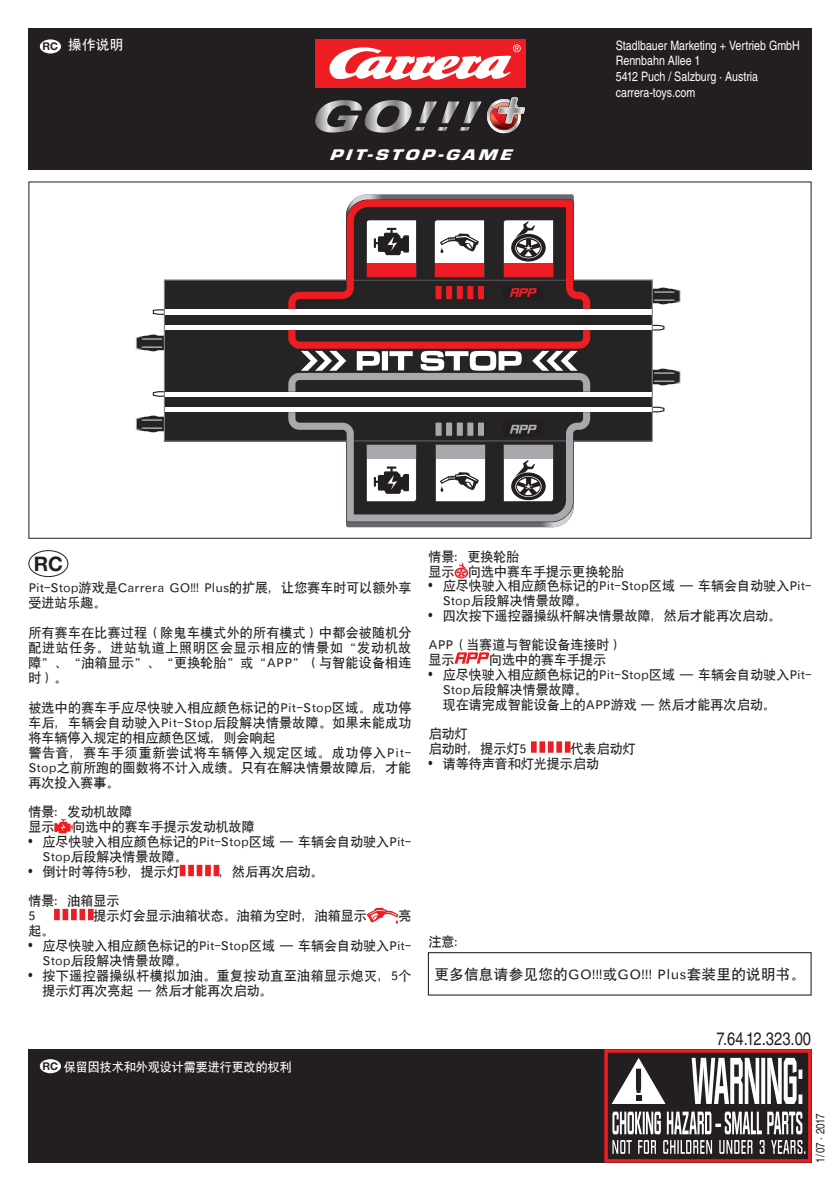
<style>
.page{position:relative;width:840px;height:1191px;background:#fff}
.page>*{position:absolute;margin:0;border:0;box-sizing:border-box;transform-origin:0 0}
.t1{font:700 20px "Helvetica Neue";color:#231f20}
.t2{font:18px "Nimbus San LOT Reg Con";color:#231f20}
.t3{font:italic 900 16px "Eurostile T";color:#fff;scale:1.25 1}
.t4{font:14px "SIL Hei Med Jian";letter-spacing:.02em;color:#231f20;scale:1.04 1}
.t5{font:13px/15px "SIL Hei Med Jian";color:#231f20}
.t6{font:13px/15px "SIL Hei Med Jian";letter-spacing:.02em;color:#231f20}
.t7{font:13px/15.6px "Nimbus San LOT Reg Con";color:#fff}
.t8{font:13px/15px "SIL Hei Med Jian";letter-spacing:.03em;color:#231f20}
.t9{font:13px "SIL Hei Med Jian";color:#fff;scale:1.05 1}
.t10{font:12px "SIL Hei Med Jian";color:#fff}
.t11{font:12px "Nimbus San LOT Reg Con";letter-spacing:-.025em;color:#231f20}
.t12{font:700 10.6px "Helvetica Neue";color:#231f20}
.s1{font-family:"Nimbus San LOT Reg Con";font-size:14px}
.s2{font-family:"Helvetica Neue";font-weight:700;font-size:10.6px;color:#231f20}
</style>
<div class="page">
<div style="left:28px;top:28px;width:783px;height:142px;background:#231f20"></div>
<div style="left:28px;top:1049px;width:783px;height:113px;background:#231f20"></div>
<div style="left:28px;top:550px;width:40px;height:27px;border:1px solid #231f20;border-radius:50%"></div>
<svg style="left:54px;top:819px;width:19px;height:14px"></svg>
<div style="left:180px;top:865px;width:5px;height:11px;background:#ee1d23"></div>
<div style="left:188px;top:865px;width:6px;height:11px;background:#ee1d23"></div>
<div style="left:196px;top:865px;width:6px;height:11px;background:#ee1d23"></div>
<div style="left:205px;top:865px;width:6px;height:11px;background:#ee1d23"></div>
<div style="left:213px;top:865px;width:6px;height:11px;background:#ee1d23"></div>
<div style="left:54px;top:909px;width:6px;height:11px;background:#ee1d23"></div>
<div style="left:62px;top:909px;width:6px;height:11px;background:#ee1d23"></div>
<div style="left:71px;top:909px;width:6px;height:11px;background:#ee1d23"></div>
<div style="left:79px;top:909px;width:6px;height:11px;background:#ee1d23"></div>
<div style="left:88px;top:909px;width:6px;height:11px;background:#ee1d23"></div>
<svg style="left:367px;top:907px;width:32px;height:16px"></svg>
<svg style="left:454px;top:562px;width:14px;height:16px"></svg>
<svg style="left:454px;top:652px;width:35px;height:11px"></svg>
<div style="left:530px;top:741px;width:6px;height:11px;background:#ee1d23"></div>
<div style="left:539px;top:741px;width:6px;height:11px;background:#ee1d23"></div>
<div style="left:547px;top:741px;width:6px;height:11px;background:#ee1d23"></div>
<div style="left:556px;top:741px;width:5px;height:11px;background:#ee1d23"></div>
<div style="left:564px;top:741px;width:6px;height:11px;background:#ee1d23"></div>
<div style="left:315px;top:40px;width:209px;height:48px;background:#ee1d23"></div>
<svg style="left:329px;top:44px;width:189px;height:36px"></svg>
<svg style="left:315px;top:97px;width:210px;height:37px"></svg>
<div style="left:40px;top:1059px;width:21px;height:14px;background:#fff;border-radius:50%"></div>
<div style="left:40px;top:39px;width:21px;height:14px;background:#fff;border-radius:50%"></div>
<div style="left:427px;top:952px;width:384px;height:43px;border:1px solid #231f20"></div>
<svg style="left:346px;top:194px;width:227px;height:333px;background:#69696c"></svg>
<svg style="left:541px;top:522px;width:32px;height:5px"></svg>
<svg style="left:346px;top:194px;width:35px;height:6px"></svg>
<svg style="left:152px;top:309px;width:12px;height:6px"></svg>
<svg style="left:152px;top:390px;width:12px;height:7px"></svg>
<svg style="left:652px;top:324px;width:12px;height:7px"></svg>
<svg style="left:652px;top:406px;width:12px;height:7px"></svg>
<svg style="left:652px;top:287px;width:29px;height:17px"></svg>
<svg style="left:136px;top:334px;width:28px;height:17px"></svg>
<svg style="left:652px;top:368px;width:29px;height:17px"></svg>
<svg style="left:136px;top:415px;width:28px;height:17px"></svg>
<div style="left:164px;top:280px;width:488px;height:161px;background:#262324"></div>
<div style="left:164px;top:407px;width:488px;height:5px;background:#fff"></div>
<div style="left:164px;top:325px;width:488px;height:5px;background:#fff"></div>
<hr style="left:164px;top:392px;width:488px;height:4px;background:#fff">
<div style="left:164px;top:309px;width:488px;height:5px;background:#fff"></div>
<svg style="left:288px;top:200px;width:302px;height:149px"></svg>
<svg style="left:288px;top:373px;width:302px;height:139px"></svg>
<svg style="left:301px;top:351px;width:276px;height:20px"></svg>
<svg style="left:346px;top:200px;width:227px;height:100px"></svg>
<svg style="left:346px;top:442px;width:227px;height:80px"></svg>
<div style="left:604px;top:1049px;width:207px;height:113px;border:3px solid #ee1d23"></div>
<svg style="left:612px;top:1140px;width:191px;height:13px"></svg>
<svg style="left:612px;top:1111px;width:189px;height:23px"></svg>
<svg style="left:611px;top:1058px;width:54px;height:46px"></svg>
<svg style="left:691px;top:1057px;width:110px;height:47px"></svg>
<p class="t12" style="left:43px;top:40px;width:17px">RC</p>
<p class="t9" style="left:68px;top:36px;width:54px">操作说明</p>
<p class="t3" style="left:329px;top:145px;width:152px">PIT-STOP-GAME</p>
<p class="t7" style="left:615px;top:38px;width:185px">Stadlbauer Marketing + Vertrieb GmbH<br>Rennbahn Allee 1<br>5412 Puch / Salzburg · Austria carrera-toys.com</p>
<h1 class="t1" style="left:34px;top:551px;width:31px">RC</h1>
<p class="t5" style="left:28px;top:579px;width:384px">Pit-Stop游戏是Carrera GO!!! Plus的扩展，让您赛车时可以额外享受进站乐趣。</p>
<p class="t5" style="left:28px;top:624px;width:384px;text-align:justify">所有赛车在比赛过程（除鬼车模式外的所有模式）中都会被随机分配进站任务。进站轨道上照明区会显示相应的情景如“发动机故障”、“油箱显示”、“更换轮胎”或“APP”（与智能设备相连时）。</p>
<p class="t6" style="left:28px;top:699px;width:384px">被选中的赛车手应尽快驶入相应颜色标记的Pit-Stop区域。成功停车后，车辆会自动驶入Pit-Stop后段解决情景故障。如果未能成功将车辆停入规定的相应颜色区域，则会响起<br>警告音，赛车手须重新尝试将车辆停入规定区域。成功停入Pit-<br>Stop之前所跑的圈数将不计入成绩。只有在解决情景故障后，才能再次投入赛事。</p>
<p class="t5" style="left:28px;top:803px;width:106px">情景：发动机故障显示</p>
<p class="t5" style="left:73px;top:818px;width:184px">向选中的赛车手提示发动机故障</p>
<p class="t5" style="left:43px;top:833px;width:370px;text-indent:-14px"><span class="s1">•</span> 应尽快驶入相应颜色标记的Pit-Stop区域 — 车辆会自动驶入Pit-<br>Stop后段解决情景故障。</p>
<p class="t5" style="left:28px;top:863px;width:153px"><span class="s1">•</span> 倒计时等待5秒，提示灯</p>
<p class="t5" style="left:219px;top:863px;width:105px">，然后再次启动。</p>
<p class="t5" style="left:28px;top:892px;width:93px">情景：油箱显示<br>5</p>
<p class="t5" style="left:94px;top:907px;width:275px">提示灯会显示油箱状态。油箱为空时，油箱显示</p>
<p class="t5" style="left:398px;top:907px;width:14px">亮</p>
<p class="t5" style="left:28px;top:922px;width:27px">起。</p>
<p class="t5" style="left:43px;top:937px;width:370px;text-indent:-14px"><span class="s1">•</span> 应尽快驶入相应颜色标记的Pit-Stop区域 — 车辆会自动驶入Pit-<br>Stop后段解决情景故障。</p>
<p class="t8" style="left:43px;top:967px;width:370px;text-indent:-14px"><span class="s1">•</span> 按下遥控器操纵杆模拟加油。重复按动直至油箱显示熄灭，5个提示灯再次亮起 — 然后才能再次启动。</p>
<p class="t10" style="left:43px;top:1059px;width:251px"><span class="s2">RC</span> 保留因技术和外观设计需要进行更改的权利</p>
<p class="t5" style="left:428px;top:548px;width:197px">情景：更换轮胎<br>显示 向选中赛车手提示更换轮胎</p>
<p class="t5" style="left:442px;top:577px;width:370px;text-indent:-14px"><span class="s1">•</span> 应尽快驶入相应颜色标记的Pit-Stop区域 — 车辆会自动驶入Pit-<br>Stop后段解决情景故障。</p>
<p class="t5" style="left:428px;top:607px;width:354px"><span class="s1">•</span> 四次按下遥控器操纵杆解决情景故障，然后才能再次启动。</p>
<p class="t5" style="left:428px;top:636px;width:195px">APP（当赛道与智能设备连接时）显示</p>
<p class="t5" style="left:489px;top:651px;width:119px">向选中的赛车手提示</p>
<p class="t5" style="left:442px;top:666px;width:370px;text-indent:-14px"><span class="s1">•</span> 应尽快驶入相应颜色标记的Pit-Stop区域 — 车辆会自动驶入Pit-<br>Stop后段解决情景故障。<br>现在请完成智能设备上的APP游戏 — 然后才能再次启动。</p>
<p class="t5" style="left:428px;top:725px;width:100px">启动灯<br>启动时，提示灯5</p>
<p class="t5" style="left:570px;top:740px;width:66px">代表启动灯</p>
<p class="t5" style="left:428px;top:755px;width:172px"><span class="s1">•</span> 请等待声音和灯光提示启动</p>
<p class="t5" style="left:428px;top:933px;width:40px">注意：</p>
<p class="t4" style="left:434px;top:964px;width:358px">更多信息请参见您的GO!!!或GO!!! Plus套装里的说明书。</p>
<h2 class="t2" style="left:716px;top:1027px;width:96px">7.64.12.323.00</h2>
<p class="t11" style="left:812px;top:1162px;width:51px;rotate:-90deg">1/07 · 2017</p>
</div>
